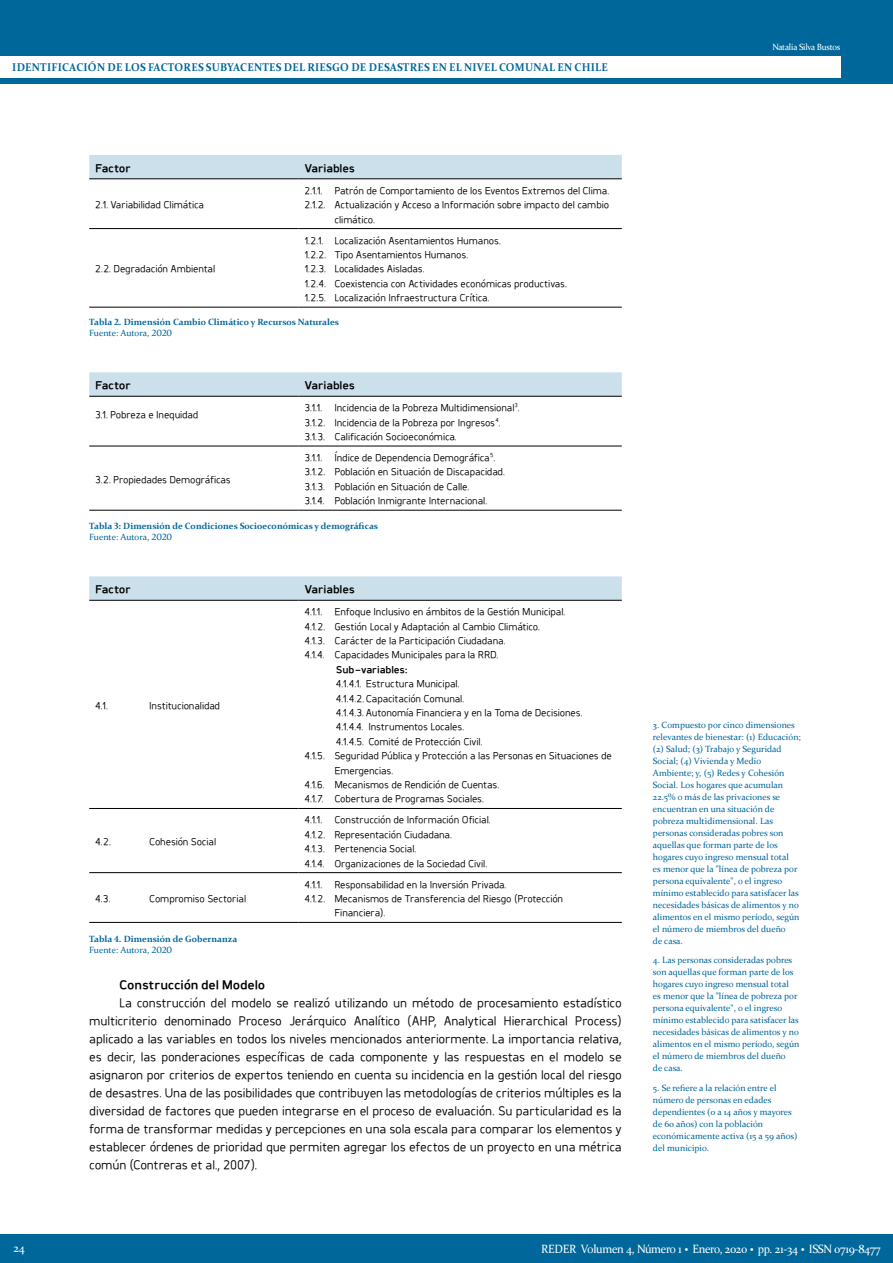
<style>
.page{position:relative;width:893px;height:1263px;background:#fff}
.page>*{position:absolute;margin:0;border:0;box-sizing:border-box;transform-origin:0 0}
.Cuerpo{font:15px/18px "Hospital";letter-spacing:-.015em;color:#000;text-align:justify}
.Subtítulos_02{font:700 15px "Hospital";letter-spacing:-.015em;color:#000}
.Tablas_header{font:700 13.5px "Hospital";letter-spacing:-.015em;color:#000}
.Tablas{font:12px/14.4px "Hospital";letter-spacing:-.015em;color:#000}
.t1{font:12px "Constantia";letter-spacing:-.025em;color:#fff;scale:.95 1}
.Tablas-2{font:700 12px "Hospital";letter-spacing:-.015em;color:#000}
.t2{font:700 11.25px "Constantia";letter-spacing:.02em;color:#00679b;scale:.95 1}
.Notas{font:9px/12px "Constantia";color:#00679b}
.Pie_de_foto{font:700 9px "Constantia";color:#00679b}
.Pie_de_foto-2{font:9px "Constantia";letter-spacing:-.005em;color:#00679b}
.t3{font:9px "Constantia";letter-spacing:-.025em;color:#fff;scale:.95 1}
.s1{font-weight:700;font-size:18px}
</style>
<div class="page">
<div style="left:89px;top:155px;width:533px;height:24px;background:#cce0eb"></div>
<hr style="left:89px;top:179px;width:209px;height:1px;background:#000">
<hr style="left:298px;top:179px;width:324px;height:1px;background:#000">
<hr style="left:89px;top:228px;width:209px;height:1px;background:#000">
<hr style="left:298px;top:228px;width:324px;height:1px;background:#000">
<hr style="left:89px;top:307px;width:209px;height:1px;background:#000">
<hr style="left:298px;top:307px;width:324px;height:1px;background:#000">
<svg style="left:89px;top:372px;width:533px;height:24px;background:#cadee8"></svg>
<hr style="left:89px;top:396px;width:209px;height:1px;background:#000">
<hr style="left:298px;top:396px;width:324px;height:1px;background:#000">
<hr style="left:89px;top:446px;width:209px;height:1px;background:#000">
<hr style="left:298px;top:446px;width:324px;height:1px;background:#000">
<hr style="left:89px;top:510px;width:209px;height:1px;background:#000">
<hr style="left:298px;top:510px;width:324px;height:1px;background:#000">
<svg style="left:89px;top:576px;width:533px;height:24px;background:#cbdee9"></svg>
<hr style="left:89px;top:600px;width:209px;height:1px;background:#000">
<hr style="left:298px;top:600px;width:324px;height:1px;background:#000">
<hr style="left:89px;top:808px;width:209px;height:1px;background:#000">
<hr style="left:298px;top:808px;width:324px;height:1px;background:#000">
<hr style="left:89px;top:872px;width:209px;height:1px;background:#000">
<hr style="left:298px;top:872px;width:324px;height:1px;background:#000">
<hr style="left:89px;top:922px;width:209px;height:1px;background:#000">
<hr style="left:298px;top:922px;width:324px;height:1px;background:#000">
<div style="left:0;top:0;width:893px;height:84px;background:#00679b"></div>
<div style="left:0;top:56px;width:840px;height:22px;background:#fff"></div>
<div style="left:0;top:1234px;width:893px;height:29px;background:#00679b"></div>
<p class="t2" style="left:12px;top:60px;width:628px">IDENTIFICACIÓN DE LOS FACTORES SUBYACENTES DEL RIESGO DE DESASTRES EN EL NIVEL COMUNAL EN CHILE</p>
<p class="t3" style="left:772px;top:41px;width:73px">Natalia Silva Bustos</p>
<p class="Tablas_header" style="left:95px;top:161px;width:37px">Factor</p>
<p class="Tablas_header" style="left:304px;top:161px;width:52px">Variables</p>
<p class="Tablas" style="left:95px;top:197px;width:110px">2.1. Variabilidad Climática</p>
<p class="Tablas" style="left:304px;top:183px;width:306px">2.1.1. Patrón de Comportamiento de los Eventos Extremos del Clima.</p>
<p class="Tablas" style="left:334px;top:197px;width:276px;text-indent:-30px">2.1.2. Actualización y Acceso a Información sobre impacto del cambio climático.</p>
<p class="Tablas" style="left:304px;top:233px;width:198px">1.2.1. Localización Asentamientos Humanos.</p>
<p class="Tablas" style="left:304px;top:247px;width:165px">1.2.2. Tipo Asentamientos Humanos.</p>
<p class="Tablas" style="left:304px;top:262px;width:122px">1.2.3. Localidades Aisladas.</p>
<p class="Tablas" style="left:304px;top:276px;width:264px">1.2.4. Coexistencia con Actividades económicas productivas.</p>
<p class="Tablas" style="left:304px;top:290px;width:187px">1.2.5. Localización Infraestructura Crítica.</p>
<p class="Pie_de_foto" style="left:89px;top:316px;width:251px">Tabla 2. Dimensión Cambio Climático y Recursos Naturales</p>
<p class="Pie_de_foto-2" style="left:89px;top:327px;width:84px">Fuente: Autora, 2020</p>
<p class="Tablas" style="left:95px;top:262px;width:121px">2.2. Degradación Ambiental</p>
<p class="Tablas_header" style="left:95px;top:379px;width:37px">Factor</p>
<p class="Tablas_header" style="left:304px;top:379px;width:52px">Variables</p>
<p class="Tablas" style="left:95px;top:408px;width:105px">3.1. Pobreza e Inequidad</p>
<p class="Tablas" style="left:304px;top:400px;width:217px">3.1.1. Incidencia de la Pobreza Multidimensional<sup>3</sup>.</p>
<p class="Tablas" style="left:304px;top:415px;width:198px">3.1.2. Incidencia de la Pobreza por Ingresos<sup>4</sup>.</p>
<p class="Tablas" style="left:304px;top:429px;width:154px">3.1.3. Calificación Socioeconómica.</p>
<p class="Tablas" style="left:304px;top:450px;width:192px">3.1.1. Índice de Dependencia Demográfica<sup>5</sup>.</p>
<p class="Tablas" style="left:304px;top:465px;width:202px">3.1.2. Población en Situación de Discapacidad.</p>
<p class="Tablas" style="left:304px;top:479px;width:166px">3.1.3. Población en Situación de Calle.</p>
<p class="Tablas" style="left:304px;top:493px;width:184px">3.1.4. Población Inmigrante Internacional.</p>
<p class="Pie_de_foto" style="left:89px;top:520px;width:290px">Tabla 3: Dimensión de Condiciones Socioeconómicas y demográficas</p>
<p class="Pie_de_foto-2" style="left:89px;top:531px;width:84px">Fuente: Autora, 2020</p>
<p class="Tablas" style="left:95px;top:472px;width:137px">3.2. Propiedades Demográficas</p>
<p class="Tablas_header" style="left:95px;top:583px;width:37px">Factor</p>
<p class="Tablas_header" style="left:304px;top:583px;width:52px">Variables</p>
<p class="Tablas" style="left:95px;top:698px;width:14px">4.1.</p>
<p class="Tablas" style="left:149px;top:698px;width:72px">Institucionalidad</p>
<p class="Tablas" style="left:95px;top:834px;width:17px">4.2.</p>
<p class="Tablas" style="left:149px;top:834px;width:68px">Cohesión Social</p>
<p class="Tablas" style="left:95px;top:891px;width:17px">4.3.</p>
<p class="Tablas" style="left:149px;top:891px;width:98px">Compromiso Sectorial</p>
<p class="Tablas" style="left:304px;top:604px;width:262px">4.1.1. Enfoque Inclusivo en ámbitos de la Gestión Municipal.</p>
<p class="Tablas" style="left:304px;top:619px;width:237px">4.1.2. Gestión Local y Adaptación al Cambio Climático.</p>
<p class="Tablas" style="left:304px;top:633px;width:203px">4.1.3. Carácter de la Participación Ciudadana.</p>
<p class="Tablas" style="left:304px;top:648px;width:195px">4.1.4. Capacidades Municipales para la RRD.</p>
<p class="Tablas-2" style="left:336px;top:663px;width:73px">Sub-variables:</p>
<p class="Tablas" style="left:336px;top:676px;width:125px">4.1.4.1. Estructura Municipal.</p>
<p class="Tablas" style="left:336px;top:691px;width:130px">4.1.4.2. Capacitación Comunal.</p>
<p class="Tablas" style="left:336px;top:705px;width:248px">4.1.4.3. Autonomía Financiera y en la Toma de Decisiones.</p>
<p class="Tablas" style="left:336px;top:720px;width:130px">4.1.4.4. Instrumentos Locales.</p>
<p class="Tablas" style="left:336px;top:734px;width:148px">4.1.4.5. Comité de Protección Civil.</p>
<p class="Tablas" style="left:334px;top:748px;width:279px;text-indent:-30px">4.1.5. Seguridad Pública y Protección a las Personas en Situaciones de<br>Emergencias.</p>
<p class="Tablas" style="left:304px;top:777px;width:196px">4.1.6. Mecanismos de Rendición de Cuentas.</p>
<p class="Tablas" style="left:304px;top:792px;width:181px">4.1.7. Cobertura de Programas Sociales.</p>
<p class="Tablas" style="left:304px;top:813px;width:188px">4.1.1. Construcción de Información Oficial.</p>
<p class="Tablas" style="left:304px;top:827px;width:149px">4.1.2. Representación Ciudadana.</p>
<p class="Tablas" style="left:304px;top:841px;width:113px">4.1.3. Pertenencia Social.</p>
<p class="Tablas" style="left:304px;top:856px;width:184px">4.1.4. Organizaciones de la Sociedad Civil.</p>
<p class="Tablas" style="left:304px;top:877px;width:203px">4.1.1. Responsabilidad en la Inversión Privada.</p>
<p class="Tablas" style="left:334px;top:891px;width:230px;text-indent:-30px">4.1.2. Mecanismos de Transferencia del Riesgo (Protección<br>Financiera).</p>
<p class="Pie_de_foto" style="left:89px;top:932px;width:149px">Tabla 4. Dimensión de Gobernanza</p>
<p class="Pie_de_foto-2" style="left:89px;top:943px;width:84px">Fuente: Autora, 2020</p>
<p class="Subtítulos_02" style="left:119px;top:977px;width:147px">Construcción del Modelo</p>
<p class="Cuerpo" style="left:89px;top:993px;width:534px;text-indent:30px">La construcción del modelo se realizó utilizando un método de procesamiento estadístico multicriterio denominado Proceso Jerárquico Analítico (AHP, Analytical Hierarchical Process) aplicado a las variables en todos los niveles mencionados anteriormente. La importancia relativa, es decir, las ponderaciones específicas de cada componente y las respuestas en el modelo se asignaron por criterios de expertos teniendo en cuenta su incidencia en la gestión local del riesgo de desastres. Una de las posibilidades que contribuyen las metodologías de criterios múltiples es la diversidad de factores que pueden integrarse en el proceso de evaluación. Su particularidad es la forma de transformar medidas y percepciones en una sola escala para comparar los elementos y establecer órdenes de prioridad que permiten agregar los efectos de un proyecto en una métrica común (Contreras et al., 2007).</p>
<p class="Notas" style="left:653px;top:718px;width:149px">3. Compuesto por cinco dimensiones relevantes de bienestar: (1) Educación; (2) Salud; (3) Trabajo y Seguridad<br>Social; (4) Vivienda y Medio<br>Ambiente; y, (5) Redes y Cohesión<br>Social. Los hogares que acumulan<br>22.5% o más de las privaciones se encuentran en una situación de pobreza multidimensional. Las personas consideradas pobres son aquellas que forman parte de los hogares cuyo ingreso mensual total<br>es menor que la "línea de pobreza por persona equivalente", o el ingreso mínimo establecido para satisfacer las necesidades básicas de alimentos y no alimentos en el mismo período, según el número de miembros del dueño<br>de casa.</p>
<p class="Notas" style="left:653px;top:954px;width:148px">4. Las personas consideradas pobres son aquellas que forman parte de los hogares cuyo ingreso mensual total<br>es menor que la "línea de pobreza por persona equivalente", o el ingreso mínimo establecido para satisfacer las necesidades básicas de alimentos y no alimentos en el mismo período, según el número de miembros del dueño<br>de casa.</p>
<p class="Notas" style="left:653px;top:1081px;width:146px">5. Se refiere a la relación entre el número de personas en edades dependientes (0 a 14 años y mayores de 60 años) con la población económicamente activa (15 a 59 años) del municipio.</p>
<p class="t1" style="left:14px;top:1239px;width:13px">24</p>
<p class="t1" style="left:541px;top:1240px;width:359px">REDER Volumen 4, Número 1 <span class="s1">·</span> Enero, 2020 <span class="s1">·</span> pp. 21-34 <span class="s1">·</span> ISSN 0719-8477</p>
</div>
